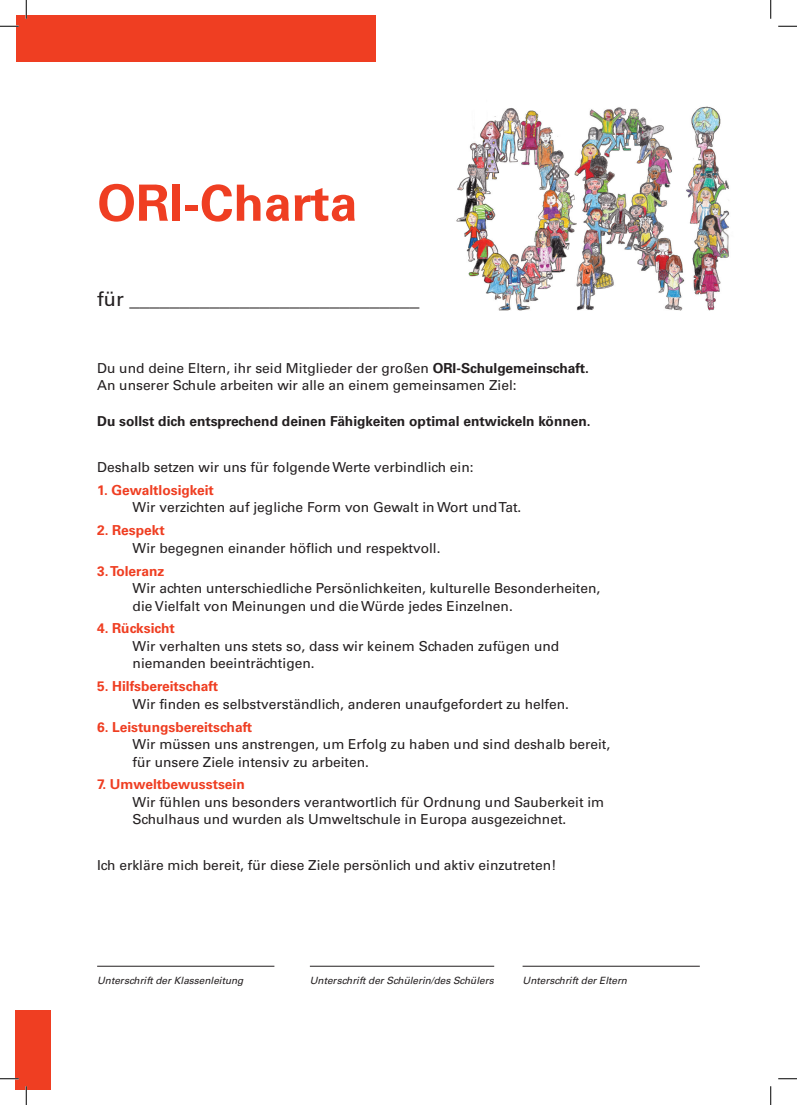
<style>
.page{position:relative;width:797px;height:1105px;background:#fff}
.page>*{position:absolute;margin:0;border:0;box-sizing:border-box;transform-origin:0 0}
.t1{font:700 50px "Univers LT Std";color:#ef3e22}
.t2{font:20px "Univers LT Std";color:#231f20}
.t3{font:13.75px/17.5px "Univers LT Std";color:#231f20}
.t4{font:700 13.75px "Univers LT Std";color:#ef3e22}
.t5{font:700 13.75px "Univers LT Std";color:#231f20}
.t6{font:italic 10px "Univers LT Std";color:#231f20}
.s1{font-weight:700}
</style>
<div class="page">
<div style="left:16px;top:1010px;width:35px;height:79px;background:#ef3e22"></div>
<hr style="left:97px;top:966px;width:177px;height:1px;background:#231f20">
<hr style="left:310px;top:966px;width:184px;height:1px;background:#231f20">
<hr style="left:522px;top:966px;width:177px;height:1px;background:#231f20">
<div style="left:16px;top:16px;width:359px;height:46px;background:#ef3e22"></div>
<img style="left:456px;top:106px;width:274px;height:205px">
<svg style="left:0;top:25px;width:19px;height:2px"></svg>
<svg style="left:778px;top:25px;width:19px;height:2px"></svg>
<svg style="left:0;top:1078px;width:19px;height:1px"></svg>
<svg style="left:778px;top:1078px;width:19px;height:1px"></svg>
<svg style="left:25px;top:0;width:2px;height:19px"></svg>
<svg style="left:25px;top:1086px;width:2px;height:19px"></svg>
<svg style="left:770px;top:0;width:1px;height:19px"></svg>
<svg style="left:770px;top:1086px;width:1px;height:19px"></svg>
<h1 class="t1" style="left:97px;top:174px;width:262px">ORI-Charta</h1>
<h2 class="t2" style="left:97px;top:288px;width:324px">für _____________________________</h2>
<p class="t3" style="left:97px;top:359px;width:493px">Du und deine Eltern, ihr seid Mitglieder der großen <span class="s1">ORI-Schulgemeinschaft.<br></span>An unserer Schule arbeiten wir alle an einem gemeinsamen Ziel:</p>
<p class="t5" style="left:97px;top:413px;width:495px">Du sollst dich entsprechend deinen Fähigkeiten optimal entwickeln können.</p>
<p class="t3" style="left:97px;top:458px;width:378px">Deshalb setzen wir uns für folgende Werte verbindlich ein:</p>
<p class="t4" style="left:97px;top:482px;width:118px">1. Gewaltlosigkeit</p>
<p class="t3" style="left:133px;top:499px;width:390px">Wir verzichten auf jegliche Form von Gewalt in Wort und Tat.</p>
<p class="t4" style="left:97px;top:522px;width:69px">2. Respekt</p>
<p class="t3" style="left:133px;top:539px;width:309px">Wir begegnen einander höflich und respektvoll.</p>
<p class="t4" style="left:97px;top:563px;width:69px">3. Toleranz</p>
<p class="t3" style="left:133px;top:579px;width:469px">Wir achten unterschiedliche Persönlichkeiten, kulturelle Besonderheiten, die Vielfalt von Meinungen und die Würde jedes Einzelnen.</p>
<p class="t4" style="left:97px;top:620px;width:79px">4. Rücksicht</p>
<p class="t3" style="left:133px;top:637px;width:428px">Wir verhalten uns stets so, dass wir keinem Schaden zufügen und niemanden beeinträchtigen.</p>
<p class="t4" style="left:97px;top:678px;width:122px">5. Hilfsbereitschaft</p>
<p class="t3" style="left:133px;top:695px;width:438px">Wir finden es selbstverständlich, anderen unaufgefordert zu helfen.</p>
<p class="t4" style="left:97px;top:719px;width:157px">6. Leistungsbereitschaft</p>
<p class="t3" style="left:133px;top:735px;width:479px">Wir müssen uns anstrengen, um Erfolg zu haben und sind deshalb bereit, für unsere Ziele intensiv zu arbeiten.</p>
<p class="t4" style="left:97px;top:776px;width:149px">7. Umweltbewusstsein</p>
<p class="t3" style="left:133px;top:793px;width:473px">Wir fühlen uns besonders verantwortlich für Ordnung und Sauberkeit im<br>Schulhaus und wurden als Umweltschule in Europa ausgezeichnet.</p>
<p class="t3" style="left:97px;top:856px;width:461px">Ich erkläre mich bereit, für diese Ziele persönlich und aktiv einzutreten!</p>
<p class="t6" style="left:97px;top:975px;width:148px">Unterschrift der Klassenleitung</p>
<p class="t6" style="left:310px;top:975px;width:185px">Unterschrift der Schülerin/des Schülers</p>
<p class="t6" style="left:522px;top:975px;width:106px">Unterschrift der Eltern</p>
</div>
